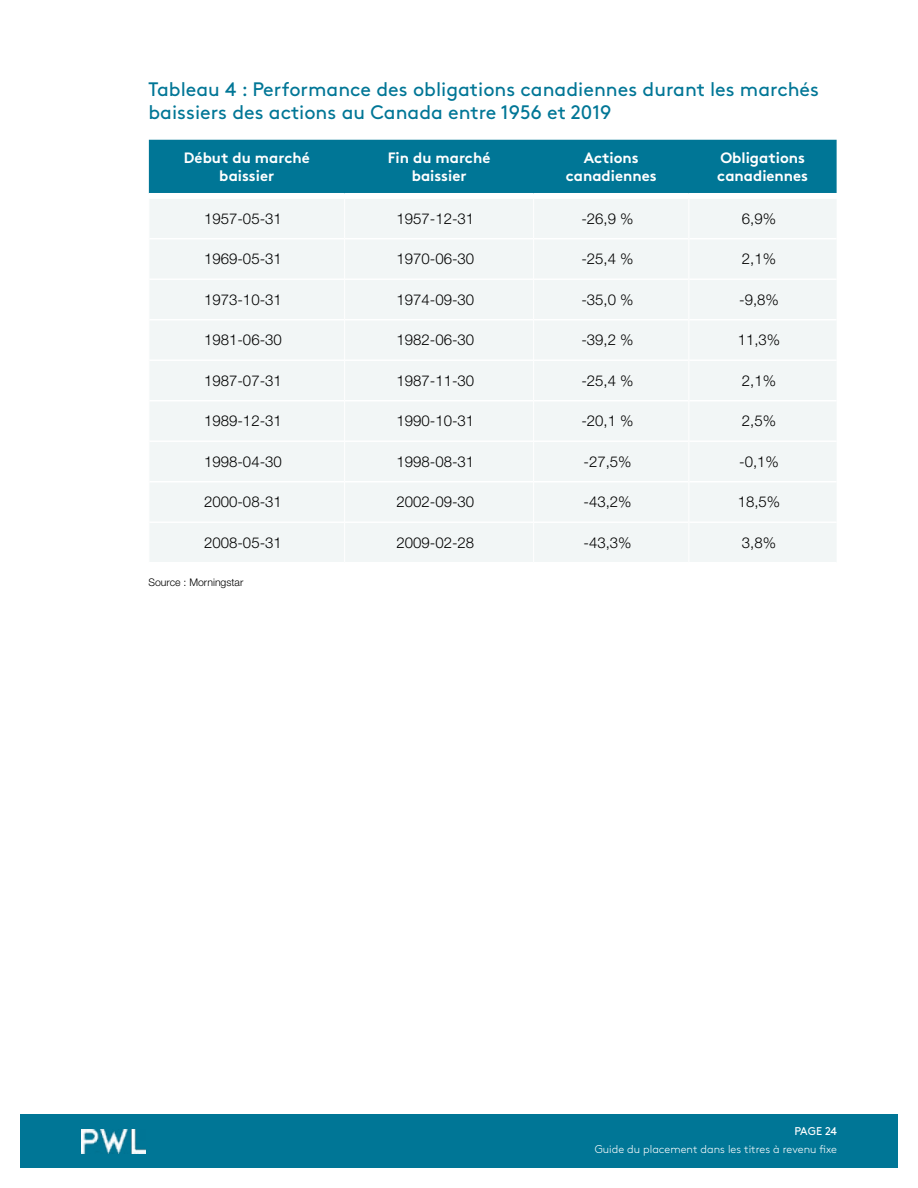
<style>
.page{position:relative;width:918px;height:1188px;background:#fff}
.page>*{position:absolute;margin:0;border:0;box-sizing:border-box;transform-origin:0 0}
.t1{font:19.5px/23.4px "Brown Std";color:#007696}
.t2{font:300 15px "Helvetica Neue LT Std";color:#000}
.t3{font:700 15px/18px "Brown Std";color:#fff;text-align:center}
.t4{font:300 11.25px "Brown Std";color:#fff}
.t5{font:11.25px "Brown Std";letter-spacing:-.01em;color:#fff}
.t6{font:300 10.5px "Helvetica Neue LT Std";color:#000}
</style>
<div class="page">
<div style="left:20px;top:1114px;width:878px;height:54px;background:#007696"></div>
<img style="left:81px;top:1129px;width:65px;height:24px">
<div style="left:150px;top:199px;width:686px;height:363px;background:#f2f6f6"></div>
<hr style="left:149px;top:238px;width:195px;height:1px;background:#fff">
<hr style="left:345px;top:238px;width:188px;height:1px;background:#fff">
<hr style="left:534px;top:238px;width:154px;height:1px;background:#fff">
<hr style="left:689px;top:238px;width:148px;height:1px;background:#fff">
<hr style="left:149px;top:278px;width:195px;height:2px;background:#fff">
<hr style="left:345px;top:278px;width:188px;height:2px;background:#fff">
<hr style="left:534px;top:278px;width:154px;height:2px;background:#fff">
<hr style="left:689px;top:278px;width:148px;height:2px;background:#fff">
<hr style="left:149px;top:319px;width:195px;height:1px;background:#fff">
<hr style="left:345px;top:319px;width:188px;height:1px;background:#fff">
<hr style="left:534px;top:319px;width:154px;height:1px;background:#fff">
<hr style="left:689px;top:319px;width:148px;height:1px;background:#fff">
<hr style="left:149px;top:359px;width:195px;height:2px;background:#fff">
<hr style="left:345px;top:359px;width:188px;height:2px;background:#fff">
<hr style="left:534px;top:359px;width:154px;height:2px;background:#fff">
<hr style="left:689px;top:359px;width:148px;height:2px;background:#fff">
<hr style="left:149px;top:400px;width:195px;height:1px;background:#fff">
<hr style="left:345px;top:400px;width:188px;height:1px;background:#fff">
<hr style="left:534px;top:400px;width:154px;height:1px;background:#fff">
<hr style="left:689px;top:400px;width:148px;height:1px;background:#fff">
<hr style="left:149px;top:440px;width:195px;height:2px;background:#fff">
<hr style="left:345px;top:440px;width:188px;height:2px;background:#fff">
<hr style="left:534px;top:440px;width:154px;height:2px;background:#fff">
<hr style="left:689px;top:440px;width:148px;height:2px;background:#fff">
<hr style="left:149px;top:481px;width:195px;height:1px;background:#fff">
<hr style="left:345px;top:481px;width:188px;height:1px;background:#fff">
<hr style="left:534px;top:481px;width:154px;height:1px;background:#fff">
<hr style="left:689px;top:481px;width:148px;height:1px;background:#fff">
<hr style="left:149px;top:521px;width:195px;height:2px;background:#fff">
<hr style="left:345px;top:521px;width:188px;height:2px;background:#fff">
<hr style="left:534px;top:521px;width:154px;height:2px;background:#fff">
<hr style="left:689px;top:521px;width:148px;height:2px;background:#fff">
<div style="left:148px;top:140px;width:689px;height:54px;background:#007696"></div>
<hr style="left:344px;top:198px;width:1px;height:41px;background:#fff">
<hr style="left:533px;top:198px;width:1px;height:41px;background:#fff">
<hr style="left:688px;top:198px;width:1px;height:41px;background:#fff">
<hr style="left:344px;top:239px;width:1px;height:40px;background:#fff">
<hr style="left:533px;top:239px;width:1px;height:40px;background:#fff">
<hr style="left:688px;top:239px;width:1px;height:40px;background:#fff">
<hr style="left:344px;top:279px;width:1px;height:41px;background:#fff">
<hr style="left:533px;top:279px;width:1px;height:41px;background:#fff">
<hr style="left:688px;top:279px;width:1px;height:41px;background:#fff">
<hr style="left:344px;top:320px;width:1px;height:40px;background:#fff">
<hr style="left:533px;top:320px;width:1px;height:40px;background:#fff">
<hr style="left:688px;top:320px;width:1px;height:40px;background:#fff">
<hr style="left:344px;top:360px;width:1px;height:41px;background:#fff">
<hr style="left:533px;top:360px;width:1px;height:41px;background:#fff">
<hr style="left:688px;top:360px;width:1px;height:41px;background:#fff">
<hr style="left:344px;top:401px;width:1px;height:40px;background:#fff">
<hr style="left:533px;top:401px;width:1px;height:40px;background:#fff">
<hr style="left:688px;top:401px;width:1px;height:40px;background:#fff">
<hr style="left:344px;top:441px;width:1px;height:41px;background:#fff">
<hr style="left:533px;top:441px;width:1px;height:41px;background:#fff">
<hr style="left:688px;top:441px;width:1px;height:41px;background:#fff">
<hr style="left:344px;top:482px;width:1px;height:40px;background:#fff">
<hr style="left:533px;top:482px;width:1px;height:40px;background:#fff">
<hr style="left:688px;top:482px;width:1px;height:40px;background:#fff">
<hr style="left:344px;top:522px;width:1px;height:40px;background:#fff">
<hr style="left:533px;top:522px;width:1px;height:40px;background:#fff">
<hr style="left:688px;top:522px;width:1px;height:40px;background:#fff">
<h1 class="t1" style="left:148px;top:77px;width:672px">Tableau 4 : Performance des obligations canadiennes durant les marchés baissiers des actions au Canada entre 1956 et 2019</h1>
<p class="t3" style="left:184px;top:149px;width:128px">Début du marché baissier</p>
<p class="t3" style="left:388px;top:149px;width:104px">Fin du marché baissier</p>
<p class="t3" style="left:566px;top:149px;width:92px">Actions canadiennes</p>
<p class="t3" style="left:717px;top:149px;width:92px;text-align:left">Obligations canadiennes</p>
<p class="t2" style="left:204px;top:209px;width:79px">1957-05-31</p>
<p class="t2" style="left:396px;top:209px;width:79px">1957-12-31</p>
<p class="t2" style="left:581px;top:209px;width:54px">-26,9 %</p>
<p class="t2" style="left:742px;top:209px;width:36px">6,9%</p>
<p class="t2" style="left:204px;top:250px;width:79px">1969-05-31</p>
<p class="t2" style="left:396px;top:250px;width:79px">1970-06-30</p>
<p class="t2" style="left:581px;top:250px;width:54px">-25,4 %</p>
<p class="t2" style="left:742px;top:250px;width:36px">2,1%</p>
<p class="t2" style="left:204px;top:290px;width:79px">1973-10-31</p>
<p class="t2" style="left:396px;top:290px;width:79px">1974-09-30</p>
<p class="t2" style="left:581px;top:290px;width:54px">-35,0 %</p>
<p class="t2" style="left:739px;top:290px;width:41px">-9,8%</p>
<p class="t2" style="left:204px;top:331px;width:79px">1981-06-30</p>
<p class="t2" style="left:396px;top:331px;width:79px">1982-06-30</p>
<p class="t2" style="left:581px;top:331px;width:54px">-39,2 %</p>
<p class="t2" style="left:738px;top:331px;width:44px">11,3%</p>
<p class="t2" style="left:204px;top:371px;width:79px">1987-07-31</p>
<p class="t2" style="left:396px;top:371px;width:79px">1987-11-30</p>
<p class="t2" style="left:581px;top:371px;width:54px">-25,4 %</p>
<p class="t2" style="left:742px;top:371px;width:36px">2,1%</p>
<p class="t2" style="left:204px;top:412px;width:79px">1989-12-31</p>
<p class="t2" style="left:396px;top:412px;width:79px">1990-10-31</p>
<p class="t2" style="left:581px;top:412px;width:54px">-20,1 %</p>
<p class="t2" style="left:742px;top:412px;width:36px">2,5%</p>
<p class="t2" style="left:204px;top:452px;width:79px">1998-04-30</p>
<p class="t2" style="left:396px;top:452px;width:79px">1998-08-31</p>
<p class="t2" style="left:583px;top:452px;width:50px">-27,5%</p>
<p class="t2" style="left:739px;top:452px;width:41px">-0,1%</p>
<p class="t2" style="left:204px;top:493px;width:79px">2000-08-31</p>
<p class="t2" style="left:396px;top:493px;width:79px">2002-09-30</p>
<p class="t2" style="left:583px;top:493px;width:50px">-43,2%</p>
<p class="t2" style="left:738px;top:493px;width:44px">18,5%</p>
<p class="t2" style="left:204px;top:533px;width:79px">2008-05-31</p>
<p class="t2" style="left:396px;top:533px;width:79px">2009-02-28</p>
<p class="t2" style="left:583px;top:533px;width:50px">-43,3%</p>
<p class="t2" style="left:742px;top:533px;width:36px">3,8%</p>
<p class="t6" style="left:148px;top:576px;width:96px">Source : Morningstar</p>
<p class="t5" style="left:794px;top:1125px;width:44px">PAGE 24</p>
<p class="t4" style="left:595px;top:1143px;width:244px">Guide du placement dans les titres à revenu fixe</p>
</div>
